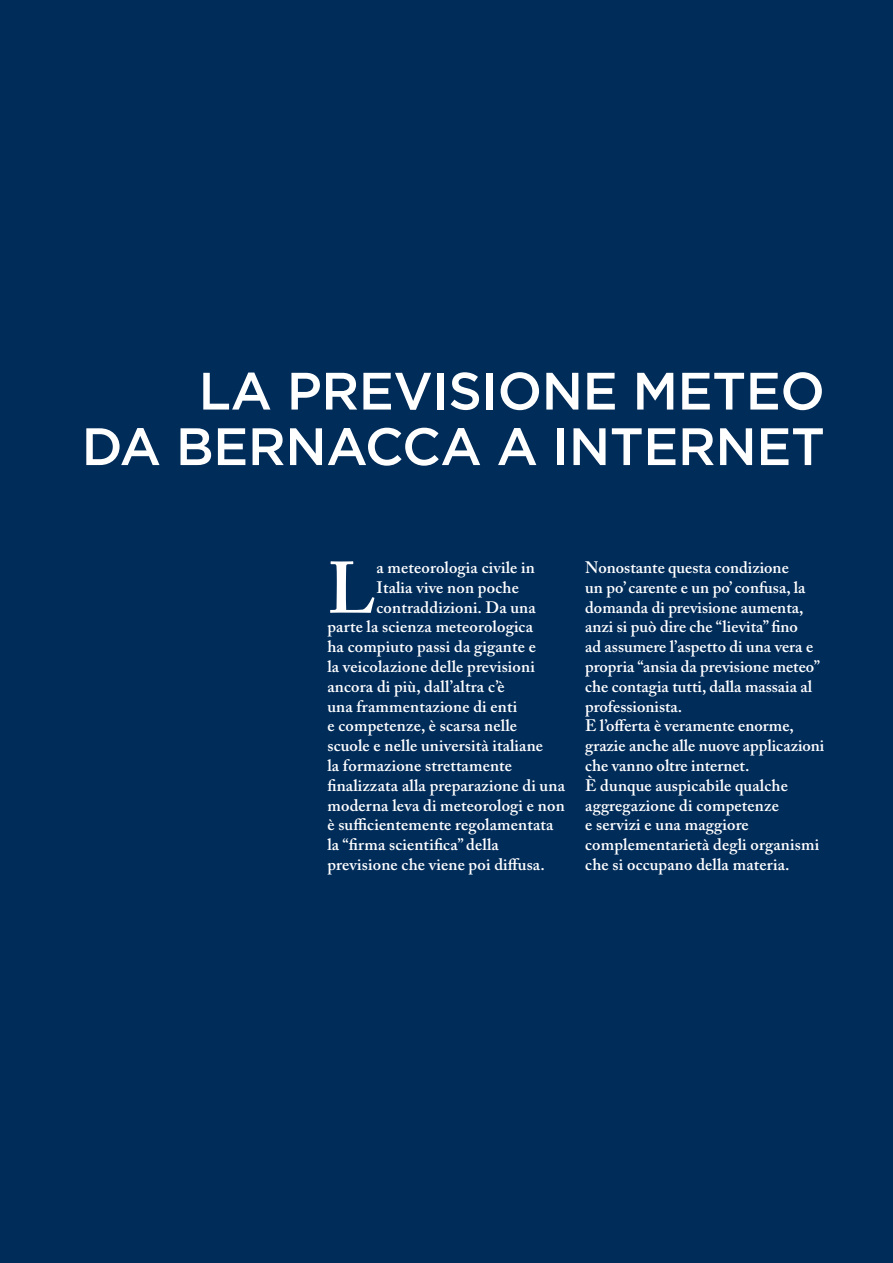
<style>
.page{position:relative;width:893px;height:1263px;background:#002c5a}
.page>*{position:absolute;margin:0;border:0;box-sizing:border-box;transform-origin:0 0}
.t1{font:600 72.15px "Adobe Caslon Pro";color:#fff}
.t2{font:500 52.5px/55.5px "Gotham";letter-spacing:.23em;color:#fff;text-align:right}
.t3{font:600 16.5px/19.8px "Adobe Caslon Pro";letter-spacing:.01em;color:#fff}
</style>
<div class="page">
<h2 class="t2" style="left:82px;top:362px;width:745px">LA PREVISIONE M ETEO<br>DA BERNACCA A INTERNET</h2>
<h1 class="t1" style="left:327px;top:545px;width:50px">L</h1>
<p class="t3" style="left:376px;top:557px;width:160px">a meteorologia civile in</p>
<p class="t3" style="left:376px;top:577px;width:144px">Italia vive non poche</p>
<p class="t3" style="left:376px;top:597px;width:161px">contraddizioni. Da una</p>
<p class="t3" style="left:327px;top:617px;width:207px">parte la scienza meteorologica</p>
<p class="t3" style="left:327px;top:637px;width:210px">ha compiuto passi da gigante e</p>
<p class="t3" style="left:327px;top:656px;width:209px">la veicolazione delle previsioni</p>
<p class="t3" style="left:327px;top:676px;width:179px">ancora di più, dall’altra c’è</p>
<p class="t3" style="left:327px;top:696px;width:191px">una frammentazione di enti</p>
<p class="t3" style="left:327px;top:716px;width:191px">e competenze, è scarsa nelle</p>
<p class="t3" style="left:327px;top:736px;width:217px">scuole e nelle università italiane</p>
<p class="t3" style="left:327px;top:755px;width:186px">la formazione strettamente</p>
<p class="t3" style="left:327px;top:775px;width:239px">finalizzata alla preparazione di una</p>
<p class="t3" style="left:327px;top:795px;width:239px">moderna leva di meteorologi e non</p>
<p class="t3" style="left:327px;top:815px;width:228px">è sufficientemente regolamentata</p>
<p class="t3" style="left:327px;top:835px;width:173px">la “firma scientifica” della</p>
<p class="t3" style="left:327px;top:854px;width:219px">previsione che viene poi diffusa.</p>
<p class="t3" style="left:585px;top:557px;width:241px">Nonostante questa condizione<br>un po’ carente e un po’ confusa, la domanda di previsione aumenta, anzi si può dire che “lievita” fino<br>ad assumere l’aspetto di una vera e propria “ansia da previsione meteo” che contagia tutti, dalla massaia al professionista.<br>E l’offerta è veramente enorme, grazie anche alle nuove applicazioni che vanno oltre internet.<br>È dunque auspicabile qualche aggregazione di competenze<br>e servizi e una maggiore complementarietà degli organismi che si occupano della materia.</p>
</div>
